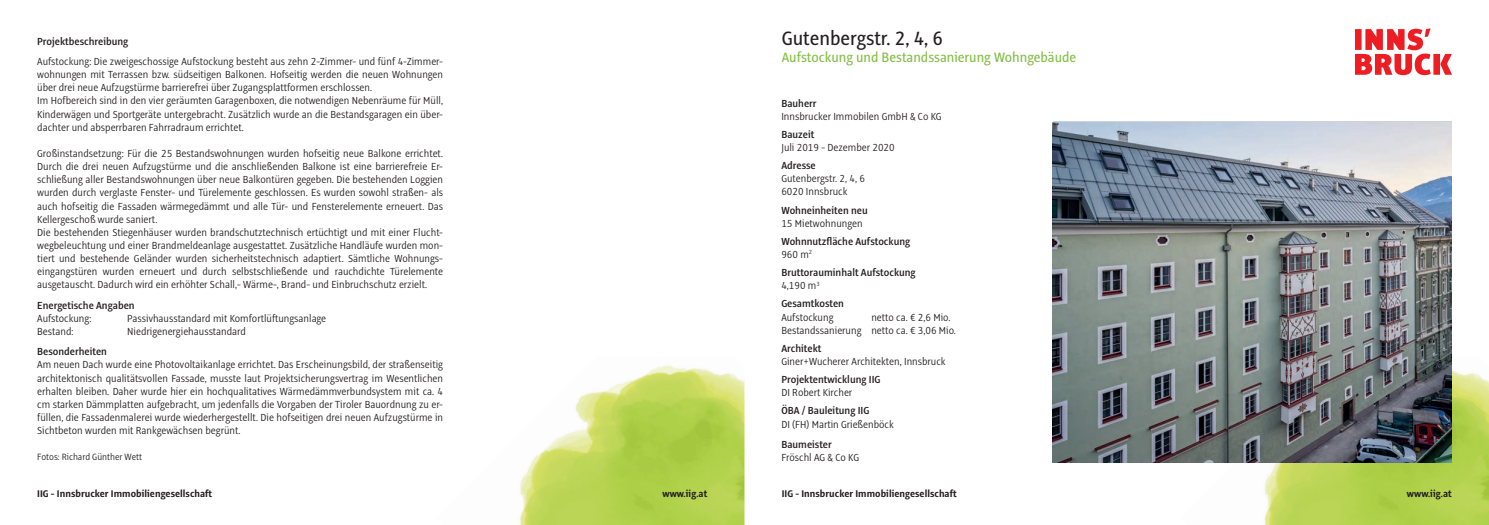
<style>
.page{position:relative;width:1489px;height:525px;background:#fff}
.page>*{position:absolute;margin:0;border:0;box-sizing:border-box;transform-origin:0 0}
.t1{font:500 21.25px "Alto Con";color:#231f20}
.t2{font:500 15px "Alto Con";color:#84bd45}
.t3{font:300 11.25px/13.1px "Alto Con";color:#231f20}
.t4{font:600 11.25px/13.1px "Alto Con";color:#231f20}
.t5{font:700 10.62px "Alto Con";letter-spacing:.005em;color:#231f20}
.t6{font:300 10px "Alto Con";color:#231f20}
.s1{font-weight:300}
</style>
<div class="page">
<img style="left:520px;top:365px;width:224px;height:159px">
<img style="left:1180px;top:356px;width:308px;height:168px">
<svg style="left:1355px;top:28px;width:96px;height:47px"></svg>
<img style="left:1052px;top:122px;width:399px;height:340px">
<p class="t4" style="left:37px;top:34px;width:93px">Projektbeschreibung</p>
<p class="t3" style="left:37px;top:55px;width:407px">Aufstockung: Die zweigeschossige Aufstockung besteht aus zehn 2-Zimmer- und fünf 4-Zimmer&shy;wohnungen mit Terrassen bzw. südseitigen Balkonen. Hofseitig werden die neuen Wohnungen über drei neue Aufzugstürme barrierefrei über Zugangsplattformen erschlossen.<br>Im Hofbereich sind in den vier geräumten Garagenboxen, die notwendigen Nebenräume für Müll, Kinderwägen und Sportgeräte untergebracht. Zusätzlich wurde an die Bestandsgaragen ein über&shy;dachter und absperrbaren Fahrradraum errichtet.</p>
<p class="t3" style="left:37px;top:147px;width:407px">Großinstandsetzung: Für die 25 Bestandswohnungen wurden hofseitig neue Balkone errichtet.<br>Durch die drei neuen Aufzugstürme und die anschließenden Balkone ist eine barrierefreie Er&shy;schließung aller Bestandswohnungen über neue Balkontüren gegeben. Die bestehenden Loggien wurden durch verglaste Fenster- und Türelemente geschlossen. Es wurden sowohl straßen- als auch hofseitig die Fassaden wärmegedämmt und alle Tür- und Fensterelemente erneuert. Das Kellergeschoß wurde saniert.<br>Die bestehenden Stiegenhäuser wurden brandschutztechnisch ertüchtigt und mit einer Flucht&shy;wegbeleuchtung und einer Brandmeldeanlage ausgestattet. Zusätzliche Handläufe wurden mon&shy;tiert und bestehende Geländer wurden sicherheitstechnisch adaptiert. Sämtliche Wohnungs&shy;eingangstüren wurden erneuert und durch selbstschließende und rauchdichte Türelemente ausgetauscht. Dadurch wird ein erhöhter Schall,- Wärme-, Brand- und Einbruchschutz erzielt.</p>
<p class="t4" style="left:37px;top:298px;width:99px">Energetische Angaben</p>
<p class="t3" style="left:37px;top:311px;width:56px">Aufstockung:</p>
<p class="t3" style="left:127px;top:311px;width:200px">Passivhausstandard mit Komfortlüftungsanlage</p>
<p class="t3" style="left:37px;top:324px;width:38px">Bestand:</p>
<p class="t3" style="left:127px;top:324px;width:120px">Niedrigenergiehausstandard</p>
<p class="t4" style="left:37px;top:344px;width:71px">Besonderheiten</p>
<p class="t3" style="left:37px;top:358px;width:407px;text-align:justify">Am neuen Dach wurde eine Photovoltaikanlage errichtet. Das Erscheinungsbild, der straßenseitig architektonisch qualitätsvollen Fassade, musste laut Projektsicherungsvertrag im Wesentlichen erhalten bleiben. Daher wurde hier ein hochqualitatives Wärmedämmverbundsystem mit ca. 4 cm starken Dämmplatten aufgebracht, um jedenfalls die Vorgaben der Tiroler Bauordnung zu er&shy;füllen, die Fassadenmalerei wurde wiederhergestellt. Die hofseitigen drei neuen Aufzugstürme in Sichtbeton wurden mit Rankgewächsen begrünt.</p>
<p class="t6" style="left:37px;top:451px;width:106px">Fotos: Richard Günther Wett</p>
<h1 class="t1" style="left:781px;top:26px;width:163px">Gutenbergstr. 2, 4, 6</h1>
<h2 class="t2" style="left:781px;top:48px;width:296px">Aufstockung und Bestandssanierung Wohngebäude</h2>
<p class="t4" style="left:781px;top:96px;width:37px">Bauherr</p>
<p class="t3" style="left:781px;top:109px;width:162px">Innsbrucker Immobilen GmbH &amp; Co KG</p>
<p class="t4" style="left:781px;top:127px;width:35px">Bauzeit</p>
<p class="t3" style="left:781px;top:141px;width:115px">Juli 2019 - Dezember 2020</p>
<p class="t4" style="left:781px;top:159px;width:36px">Adresse</p>
<p class="t3" style="left:781px;top:172px;width:85px">Gutenbergstr. 2, 4, 6<br>6020 Innsbruck</p>
<p class="t4" style="left:781px;top:203px;width:88px">Wohneinheiten neu</p>
<p class="t3" style="left:781px;top:216px;width:83px">15 Mietwohnungen</p>
<p class="t4" style="left:781px;top:234px;width:130px">Wohnnutzfläche Aufstockung<br><span class="s1">960 m</span><sup>2</sup></p>
<p class="t4" style="left:781px;top:265px;width:136px">Bruttorauminhalt Aufstockung<br><span class="s1">4,190 m</span><sup>3</sup></p>
<p class="t4" style="left:781px;top:297px;width:64px">Gesamtkosten</p>
<p class="t3" style="left:781px;top:310px;width:54px">Aufstockung</p>
<p class="t3" style="left:781px;top:310px;width:176px;text-indent:90px">netto ca. € 2,6 Mio.<br>Bestandssanierung netto ca. € 3,06 Mio.</p>
<p class="t4" style="left:781px;top:341px;width:42px">Architekt</p>
<p class="t3" style="left:781px;top:354px;width:166px">Giner+Wucherer Architekten, Innsbruck</p>
<p class="t4" style="left:781px;top:372px;width:101px">Projektentwicklung IIG</p>
<p class="t3" style="left:781px;top:386px;width:72px">DI Robert Kircher</p>
<p class="t4" style="left:781px;top:404px;width:90px">ÖBA / Bauleitung IIG</p>
<p class="t3" style="left:781px;top:417px;width:114px">DI (FH) Martin Grießenböck</p>
<p class="t4" style="left:781px;top:437px;width:52px">Baumeister</p>
<p class="t3" style="left:781px;top:450px;width:79px">Fröschl AG &amp; Co KG</p>
<p class="t5" style="left:37px;top:486px;width:176px">IIG - Innsbrucker Immobiliengesellschaft</p>
<p class="t5" style="left:662px;top:486px;width:46px">www.iig.at</p>
<p class="t5" style="left:781px;top:486px;width:176px">IIG - Innsbrucker Immobiliengesellschaft</p>
<p class="t5" style="left:1406px;top:486px;width:46px">www.iig.at</p>
</div>
